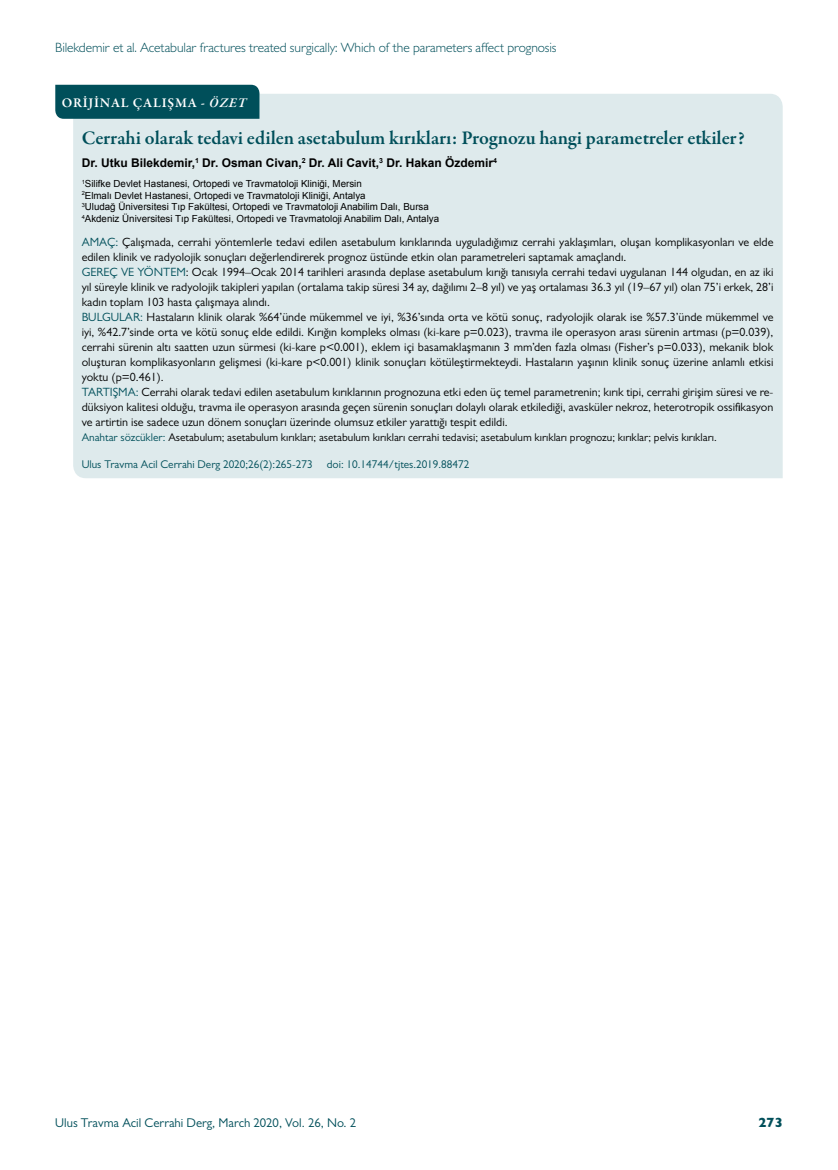
<style>
.page{position:relative;width:838px;height:1170px;background:#fff}
.page>*{position:absolute;margin:0;border:0;box-sizing:border-box;transform-origin:0 0}
.t1{font:600 19.5px "Garamond Premr Pro";color:#004f5a}
.t2{font:300 13.5px "Gill Sans MT Pro";letter-spacing:-.005em;color:#004f5a}
.t3{font:600 13.5px "Garamond Premr Pro";letter-spacing:.055em;color:#fff}
.t4{font:800 13.5px "Gill Sans MT Pro";color:#004f5a}
.t5{font:12.75px "Gill Sans MT Pro";color:#004f5a}
.t6{font:12px/15px "Gill Sans MT Pro";color:#000}
.t7{font:700 12px "Arial";color:#000}
.t8{font:11.25px "Gill Sans MT Pro";color:#000}
.t9{font:11.25px "Gill Sans MT Pro";color:#004f5a}
.t10{font:9.75px/11.7px "Arial";color:#000}
.s1{font-style:italic}
.s2{color:#004f5a}
</style>
<div class="page">
<div style="left:73px;top:94px;width:709px;height:384px;background:#deeaec"></div>
<div style="left:55px;top:85px;width:204px;height:34px;background:#004f5a"></div>
<p class="t2" style="left:55px;top:39px;width:503px">Bilekdemir et al. Acetabular fractures treated surgically: Which of the parameters affect prognosis</p>
<p class="t3" style="left:62px;top:94px;width:186px">ORİJİNAL ÇALIŞMA - <span class="s1">ÖZET</span></p>
<h1 class="t1" style="left:82px;top:126px;width:665px">Cerrahi olarak tedavi edilen asetabulum kırıkları: Prognozu hangi parametreler etkiler?</h1>
<p class="t7" style="left:82px;top:154px;width:417px">Dr. Utku Bilekdemir,<sup>1</sup> Dr. Osman Civan,<sup>2</sup> Dr. Ali Cavit,<sup>3</sup> Dr. Hakan Özdemir<sup>4</sup></p>
<p class="t10" style="left:82px;top:178px;width:359px"><sup>1</sup>Silifke Devlet Hastanesi, Ortopedi ve Travmatoloji Kliniği, Mersin<br><sup>2</sup>Elmalı Devlet Hastanesi, Ortopedi ve Travmatoloji Kliniği, Antalya<br><sup>3</sup>Uludağ Üniversitesi Tıp Fakültesi, Ortopedi ve Travmatoloji Anabilim Dalı, Bursa <sup>4</sup>Akdeniz Üniversitesi Tıp Fakültesi, Ortopedi ve Travmatoloji Anabilim Dalı, Antalya</p>
<p class="t6" style="left:82px;top:234px;width:693px"><span class="s2">AMAÇ:</span> Çalışmada, cerrahi yöntemlerle tedavi edilen asetabulum kırıklarında uyguladığımız cerrahi yaklaşımları, oluşan komplikasyonları ve elde edilen klinik ve radyolojik sonuçları değerlendirerek prognoz üstünde etkin olan parametreleri saptamak amaçlandı.<br><span class="s2">GEREÇ VE YÖNTEM</span>: Ocak 1994–Ocak 2014 tarihleri arasında deplase asetabulum kırığı tanısıyla cerrahi tedavi uygulanan 144 olgudan, en az iki yıl süreyle klinik ve radyolojik takipleri yapılan (ortalama takip süresi 34 ay, dağılımı 2–8 yıl) ve yaş ortalaması 36.3 yıl (19–67 yıl) olan 75’i erkek, 28’i kadın toplam 103 hasta çalışmaya alındı.<br><span class="s2">BULGULAR:</span> Hastaların klinik olarak %64’ünde mükemmel ve iyi, %36’sında orta ve kötü sonuç, radyolojik olarak ise %57.3’ünde mükemmel ve iyi, %42.7’sinde orta ve kötü sonuç elde edildi. Kırığın kompleks olması (ki-kare p=0.023), travma ile operasyon arası sürenin artması (p=0.039), cerrahi sürenin altı saatten uzun sürmesi (ki-kare p&lt;0.001), eklem içi basamaklaşmanın 3 mm’den fazla olması (Fisher’s p=0.033), mekanik blok oluşturan komplikasyonların gelişmesi (ki-kare p&lt;0.001) klinik sonuçları kötüleştirmekteydi. Hastaların yaşının klinik sonuç üzerine anlamlı etkisi yoktu (p=0.461).<br><span class="s2">TARTIŞMA:</span> Cerrahi olarak tedavi edilen asetabulum kırıklarının prognozuna etki eden üç temel parametrenin; kırık tipi, cerrahi girişim süresi ve re&shy;düksiyon kalitesi olduğu, travma ile operasyon arasında geçen sürenin sonuçları dolaylı olarak etkilediği, avasküler nekroz, heterotropik ossifikasyon ve artirtin ise sadece uzun dönem sonuçları üzerinde olumsuz etkiler yarattığı tespit edildi.</p>
<p class="t8" style="left:82px;top:431px;width:636px"><span class="s2">Anahtar sözcükler:</span> Asetabulum; asetabulum kırıkları; asetabulum kırıkları cerrahi tedavisi; asetabulum kırıkları prognozu; kırıklar; pelvis kırıkları.</p>
<p class="t9" style="left:82px;top:458px;width:232px">Ulus Travma Acil Cerrahi Derg 2020;26(2):265-273</p>
<p class="t9" style="left:327px;top:458px;width:144px">doi: 10.14744/tjtes.2019.88472</p>
<p class="t5" style="left:55px;top:1115px;width:302px">Ulus Travma Acil Cerrahi Derg, March 2020, Vol. 26, No. 2</p>
<p class="t4" style="left:758px;top:1114px;width:26px">273</p>
</div>
